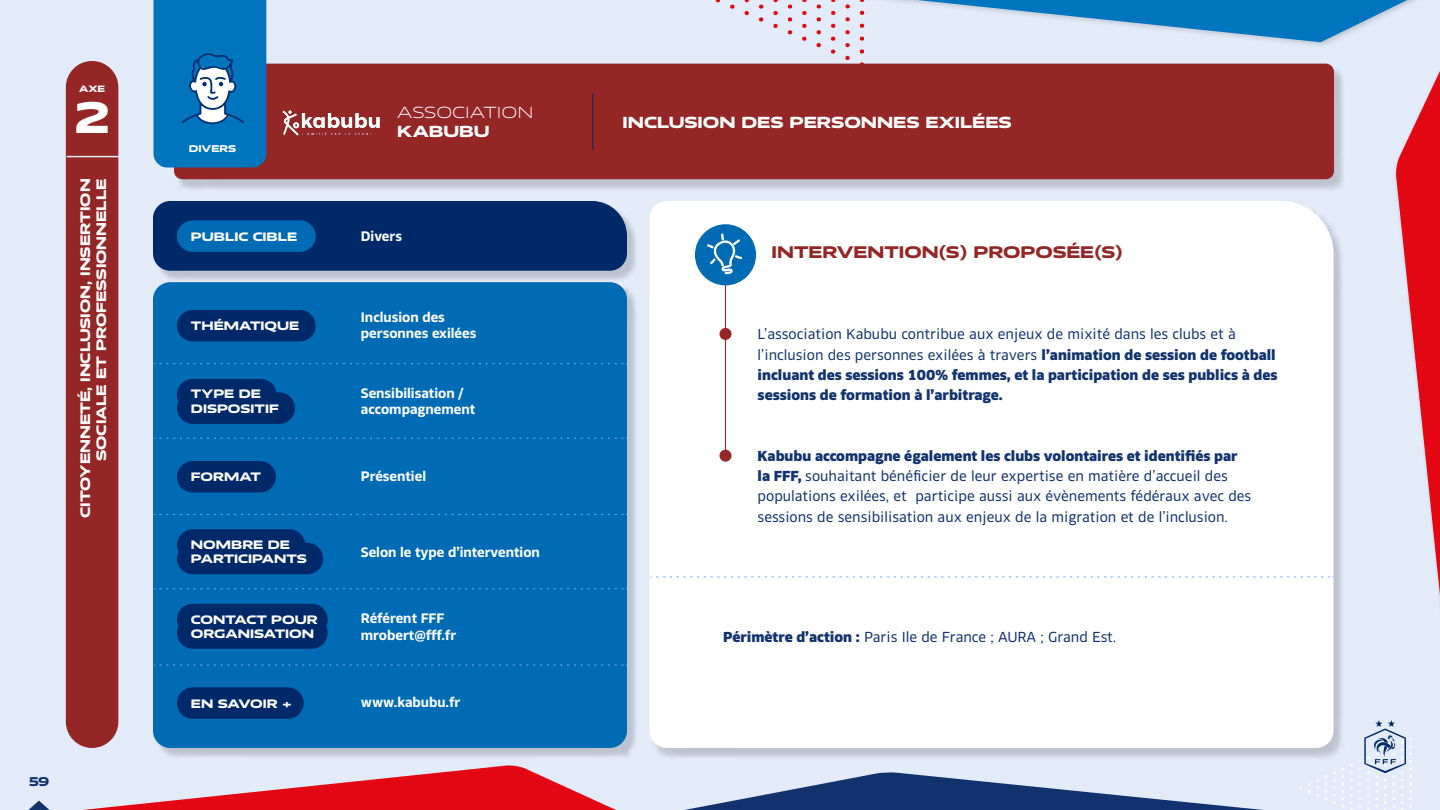
<style>
.page{position:relative;width:1440px;height:810px;background:#e3ebf9}
.page>*{position:absolute;margin:0;border:0;box-sizing:border-box;transform-origin:0 0}
.t1{font:900 43.5px "FFF Equipe Extended";color:#fff}
.t2{font:900 16.5px "FFF Equipe Extended";color:#942626}
.t3{font:900 15.75px "FFF Equipe Extended";color:#fff}
.t4{font:300 15.75px "FFF Equipe Extended";color:#fff}
.t5{font:14.25px/20.2px "FFF Equipe Regular";color:#12336e}
.t6{font:14.25px/20.2px "FFF Equipe Black";color:#12336e}
.t7{font:13.5px/16.2px "FFF Equipe Bold";color:#fff}
.t8{font:900 13.5px/16.2px "FFF Equipe Extended";color:#fff;text-align:right}
.t9{font:900 12.52px "FFF Equipe Extended";color:#12326e}
.t10{font:900 12px/14.4px "FFF Equipe Extended";color:#fff}
.t11{font:900 9.6px "FFF Equipe Extended";color:#fff}
.t12{font:900 9px "FFF Equipe Extended";color:#fff}
.s1{font-family:"FFF Equipe Black"}
</style>
<div class="page">
<svg style="left:730px;top:4px;width:4px;height:5px"></svg>
<svg style="left:759px;top:4px;width:4px;height:5px"></svg>
<svg style="left:745px;top:11px;width:4px;height:4px"></svg>
<svg style="left:788px;top:4px;width:4px;height:5px"></svg>
<svg style="left:774px;top:11px;width:4px;height:4px"></svg>
<svg style="left:759px;top:17px;width:4px;height:5px"></svg>
<svg style="left:817px;top:4px;width:4px;height:5px"></svg>
<svg style="left:802px;top:11px;width:4px;height:4px"></svg>
<svg style="left:788px;top:17px;width:4px;height:5px"></svg>
<svg style="left:774px;top:24px;width:4px;height:4px"></svg>
<svg style="left:846px;top:4px;width:4px;height:5px"></svg>
<svg style="left:831px;top:11px;width:4px;height:4px"></svg>
<svg style="left:817px;top:17px;width:4px;height:5px"></svg>
<svg style="left:802px;top:24px;width:4px;height:4px"></svg>
<svg style="left:788px;top:30px;width:4px;height:5px"></svg>
<svg style="left:846px;top:17px;width:4px;height:5px"></svg>
<svg style="left:831px;top:24px;width:4px;height:4px"></svg>
<svg style="left:817px;top:30px;width:4px;height:4px"></svg>
<svg style="left:802px;top:37px;width:4px;height:4px"></svg>
<svg style="left:846px;top:30px;width:4px;height:4px"></svg>
<svg style="left:831px;top:36px;width:4px;height:5px"></svg>
<svg style="left:817px;top:43px;width:4px;height:4px"></svg>
<svg style="left:846px;top:43px;width:4px;height:4px"></svg>
<svg style="left:831px;top:49px;width:4px;height:5px"></svg>
<svg style="left:860px;top:49px;width:4px;height:5px"></svg>
<svg style="left:846px;top:56px;width:4px;height:4px"></svg>
<svg style="left:917px;top:0;width:490px;height:42px"></svg>
<svg style="left:1316px;top:779px;width:3px;height:18px"></svg>
<svg style="left:1325px;top:775px;width:2px;height:25px"></svg>
<svg style="left:1333px;top:771px;width:3px;height:33px"></svg>
<svg style="left:1342px;top:768px;width:2px;height:40px"></svg>
<svg style="left:1350px;top:764px;width:3px;height:46px"></svg>
<svg style="left:685px;top:772px;width:578px;height:38px"></svg>
<svg style="left:1396px;top:71px;width:44px;height:524px"></svg>
<svg style="left:28px;top:765px;width:588px;height:45px"></svg>
<svg style="left:1359px;top:720px;width:53px;height:90px"></svg>
<div style="left:155px;top:285px;width:483px;height:475px;background:#000;opacity:.17"></div>
<div style="left:153px;top:282px;width:474px;height:466px;background:#006bb5;border-radius:17px"></div>
<div style="left:155px;top:203px;width:483px;height:79px;background:#000;opacity:.17"></div>
<div style="left:153px;top:201px;width:474px;height:70px;background:#002969"></div>
<div style="left:177px;top:220px;width:139px;height:32px;background:#006bb5;border-radius:16px"></div>
<div style="left:176px;top:66px;width:1169px;height:125px;background:#000;opacity:.17"></div>
<div style="left:174px;top:64px;width:1160px;height:115px;background:#942626;border-radius:8px"></div>
<div style="left:66px;top:61px;width:52px;height:687px;background:#942626;border-radius:26px"></div>
<hr style="left:67px;top:156px;width:51px;height:1px;background:#e6edfc">
<div style="left:651px;top:203px;width:694px;height:556px;background:#000;opacity:.17"></div>
<div style="left:650px;top:201px;width:684px;height:547px;background:#fff"></div>
<hr style="left:592px;top:93px;width:1px;height:57px;background:#002969">
<hr style="left:725px;top:282px;width:1px;height:169px;background:#942626">
<div style="left:719px;top:328px;width:12px;height:12px;background:#942626;border-radius:50%"></div>
<div style="left:695px;top:224px;width:61px;height:61px;background:#006bb5;border-radius:50%"></div>
<svg style="left:707px;top:234px;width:35px;height:40px"></svg>
<div style="left:177px;top:310px;width:139px;height:31px;background:#002969;border-radius:16px"></div>
<div style="left:177px;top:461px;width:99px;height:32px;background:#002969;border-radius:16px"></div>
<div style="left:177px;top:529px;width:128px;height:32px;background:#002969;border-radius:16px"></div>
<div style="left:177px;top:543px;width:146px;height:31px;background:#002969;border-radius:16px"></div>
<div style="left:177px;top:604px;width:151px;height:31px;background:#002969;border-radius:16px"></div>
<div style="left:177px;top:617px;width:151px;height:32px;background:#002969;border-radius:16px"></div>
<div style="left:177px;top:687px;width:127px;height:32px;background:#002969;border-radius:16px"></div>
<div style="left:177px;top:379px;width:99px;height:31px;background:#002969;border-radius:16px"></div>
<div style="left:177px;top:392px;width:118px;height:32px;background:#002969;border-radius:16px"></div>
<svg style="left:154px;top:438px;width:473px;height:1px"></svg>
<svg style="left:154px;top:588px;width:473px;height:1px"></svg>
<svg style="left:154px;top:363px;width:473px;height:1px"></svg>
<svg style="left:154px;top:514px;width:473px;height:1px"></svg>
<svg style="left:154px;top:665px;width:473px;height:1px"></svg>
<img style="left:282px;top:110px;width:98px;height:26px">
<svg style="left:154px;top:0;width:112px;height:167px;background:#137cbf"></svg>
<svg style="left:651px;top:577px;width:683px;height:1px"></svg>
<div style="left:719px;top:450px;width:12px;height:12px;background:#942626;border-radius:50%"></div>
<p class="t12" style="left:79px;top:83px;width:28px">AXE</p>
<h1 class="t1" style="left:74px;top:91px;width:39px">2</h1>
<p class="t4" style="left:397px;top:103px;width:138px">ASSOCIATION</p>
<p class="t3" style="left:397px;top:122px;width:94px">KABUBU</p>
<p class="t8" style="left:77px;top:518px;width:341px;rotate:-90deg">CITOYENNETÉ, INCLUSION, INSERTION<br>SOCIALE ET PROFESSIONNELLE</p>
<p class="t11" style="left:189px;top:143px;width:49px">DIVERS</p>
<p class="t10" style="left:191px;top:229px;width:108px">PUBLIC CIBLE</p>
<p class="t7" style="left:361px;top:228px;width:43px">Divers</p>
<p class="t10" style="left:191px;top:319px;width:110px">THÉMATIQUE</p>
<p class="t10" style="left:191px;top:387px;width:89px">TYPE DE<br>DISPOSITIF</p>
<p class="t10" style="left:191px;top:469px;width:71px">FORMAT</p>
<p class="t10" style="left:191px;top:537px;width:117px">NOMBRE DE<br>PARTICIPANTS</p>
<p class="t10" style="left:191px;top:612px;width:128px">CONTACT POUR<br>ORGANISATION</p>
<p class="t10" style="left:191px;top:696px;width:102px">EN SAVOIR +</p>
<p class="t7" style="left:361px;top:309px;width:117px">Inclusion des personnes exilées</p>
<p class="t7" style="left:361px;top:385px;width:116px">Sensibilisation / accompagnement</p>
<p class="t7" style="left:361px;top:468px;width:67px">Présentiel</p>
<p class="t7" style="left:361px;top:544px;width:181px">Selon le type d’intervention</p>
<p class="t7" style="left:361px;top:610px;width:97px">Référent FFF mrobert@fff.fr</p>
<p class="t7" style="left:361px;top:694px;width:101px">www.kabubu.fr</p>
<p class="t9" style="left:29px;top:774px;width:22px">59</p>
<p class="t3" style="left:623px;top:112px;width:391px">INCLUSION DES PERSONNES EXILÉES</p>
<p class="t2" style="left:772px;top:242px;width:353px">INTERVENTION(S) PROPOSÉE(S)</p>
<p class="t5" style="left:758px;top:324px;width:520px">L’association Kabubu contribue aux enjeux de mixité dans les clubs et à l’inclusion des personnes exilées à travers <span class="s1">l’animation de session de football</span></p>
<p class="t6" style="left:758px;top:364px;width:521px">incluant des sessions 100% femmes, et la participation de ses publics à des sessions de formation à l’arbitrage.</p>
<p class="t6" style="left:758px;top:445px;width:482px">Kabubu accompagne également les clubs volontaires et identifiés par</p>
<p class="t5" style="left:758px;top:466px;width:495px"><span class="s1">la FFF,</span> souhaitant bénéficier de leur expertise en matière d’accueil des populations exilées, et participe aussi aux évènements fédéraux avec des sessions de sensibilisation aux enjeux de la migration et de l’inclusion.</p>
<p class="t5" style="left:723px;top:627px;width:395px"><span class="s1">Périmètre d’action :</span> Paris Ile de France ; AURA ; Grand Est.</p>
</div>
